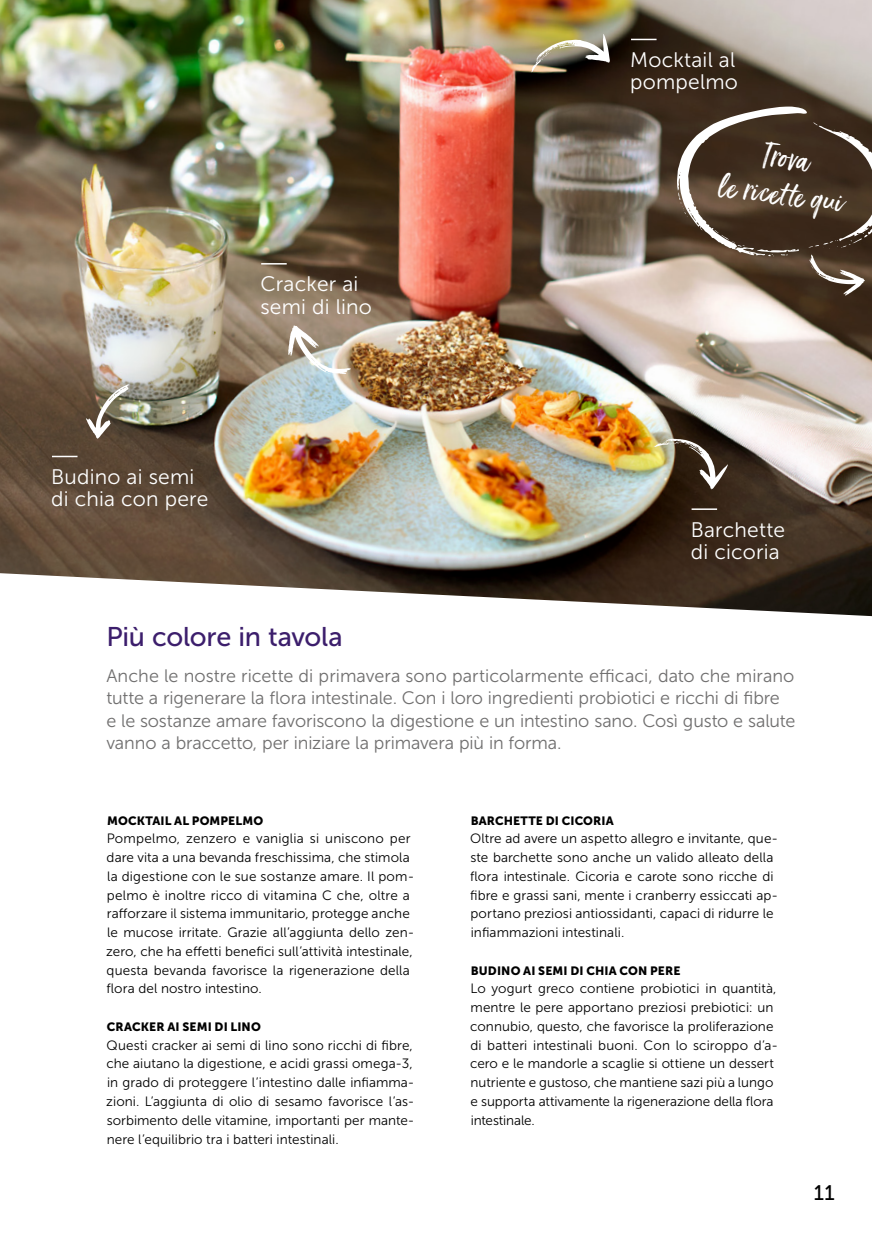
<style>
.page{position:relative;width:872px;height:1234px;background:#fff}
.page>*{position:absolute;margin:0;border:0;box-sizing:border-box;transform-origin:0 0}
.t1{font:30px/36px "Ernestand Emily 2023 CSS";color:#fff;text-align:center}
.t2{font:27px "Museo Sans 500";letter-spacing:-.01em;color:#3c1e6c}
.t3{font:21px/22.5px "Museo Sans 300";letter-spacing:.01em;color:#fff}
.t4{font:21px "Museo Sans 500";color:#000}
.t5{font:18px/22.5px "Museo Sans 300";letter-spacing:-.005em;color:#706f6f}
.t6{font:13.5px/18.8px "Museo Sans 300";letter-spacing:.005em;color:#000}
.t7{font:12px "Museo Sans 900";letter-spacing:.01em;color:#000}
</style>
<div class="page">
<img style="left:0;top:0;width:872px;height:616px">
<svg style="left:288px;top:325px;width:63px;height:49px"></svg>
<svg style="left:86px;top:384px;width:43px;height:54px;background:#887f6e"></svg>
<svg style="left:531px;top:34px;width:79px;height:38px;background:#918a70"></svg>
<svg style="left:677px;top:106px;width:195px;height:189px;background:#5f4e3f"></svg>
<svg style="left:261px;top:263px;width:26px;height:1px"></svg>
<hr style="left:52px;top:455px;width:25px;height:2px;background:#fff">
<hr style="left:691px;top:508px;width:26px;height:2px;background:#fff">
<svg style="left:631px;top:39px;width:25px;height:1px"></svg>
<svg style="left:653px;top:438px;width:75px;height:51px;background:#6e644f"></svg>
<h3 class="t3" style="left:630px;top:49px;width:109px">Mocktail al pompelmo</h3>
<h3 class="t3" style="left:260px;top:273px;width:113px">Cracker ai semi di lino</h3>
<h3 class="t3" style="left:51px;top:465px;width:159px">Budino ai semi di chia con pere</h3>
<h1 class="t1" style="left:726px;top:131px;width:127px;rotate:7deg">Trova<br>le ricette qui</h1>
<h3 class="t3" style="left:691px;top:518px;width:96px">Barchette di cicoria</h3>
<h2 class="t2" style="left:106px;top:622px;width:238px">Più colore in tavola</h2>
<p class="t5" style="left:106px;top:664px;width:690px">Anche le nostre ricette di primavera sono particolarmente efficaci, dato che mirano tutte a rigenerare la flora intestinale. Con i loro ingredienti probiotici e ricchi di fibre<br>e le sostanze amare favoriscono la digestione e un intestino sano. Così gusto e salute vanno a braccetto, per iniziare la primavera più in forma.</p>
<p class="t7" style="left:107px;top:813px;width:157px">MOCKTAIL AL POMPELMO</p>
<p class="t6" style="left:106px;top:829px;width:309px">Pompelmo, zenzero e vaniglia si uniscono per dare vita a una bevanda freschissima, che stimola la digestione con le sue sostanze amare. Il pom&shy;pelmo è inoltre ricco di vitamina C che, oltre a rafforzare il sistema immunitario, protegge anche le mucose irritate. Grazie all’aggiunta dello zen&shy;zero, che ha effetti benefici sull’attività intestinale, questa bevanda favorisce la rigenerazione della flora del nostro intestino.</p>
<p class="t7" style="left:107px;top:1019px;width:155px">CRACKER AI SEMI DI LINO</p>
<p class="t6" style="left:106px;top:1035px;width:309px;text-align:justify">Questi cracker ai semi di lino sono ricchi di fibre, che aiutano la digestione, e acidi grassi omega-3, in grado di proteggere l’intestino dalle infiamma&shy;zioni. L’aggiunta di olio di sesamo favorisce l’as&shy;sorbimento delle vitamine, importanti per mante&shy;nere l’equilibrio tra i batteri intestinali.</p>
<p class="t7" style="left:471px;top:813px;width:144px">BARCHETTE DI CICORIA</p>
<p class="t6" style="left:470px;top:829px;width:309px">Oltre ad avere un aspetto allegro e invitante, que&shy;ste barchette sono anche un valido alleato della flora intestinale. Cicoria e carote sono ricche di fibre e grassi sani, mente i cranberry essiccati ap&shy;portano preziosi antiossidanti, capaci di ridurre le infiammazioni intestinali.</p>
<p class="t7" style="left:471px;top:963px;width:211px">BUDINO AI SEMI DI CHIA CON PERE</p>
<p class="t6" style="left:470px;top:979px;width:309px">Lo yogurt greco contiene probiotici in quantità, mentre le pere apportano preziosi prebiotici: un connubio, questo, che favorisce la proliferazione di batteri intestinali buoni. Con lo sciroppo d’a&shy;cero e le mandorle a scaglie si ottiene un dessert nutriente e gustoso, che mantiene sazi più a lungo e supporta attivamente la rigenerazione della flora intestinale.</p>
<h3 class="t4" style="left:814px;top:1180px;width:22px">11</h3>
</div>
